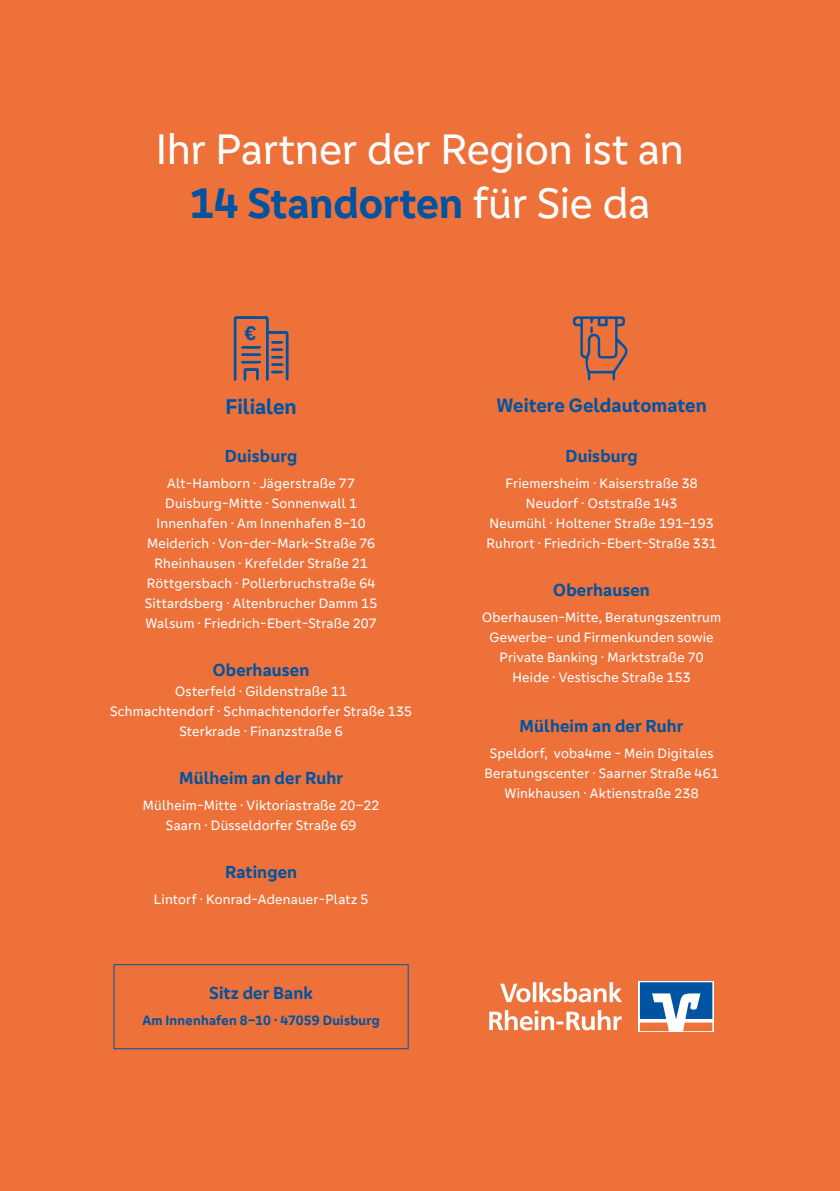
<style>
.page{position:relative;width:840px;height:1191px;background:#fff}
.page>*{position:absolute;margin:0;border:0;box-sizing:border-box;transform-origin:0 0}
.t1{font:44px/54px "Genos GFG";letter-spacing:-.01em;color:#fff;text-align:center}
.t2{font:700 22px "Genos GFG";color:#0053a0}
.t3{font:700 20.4px "Genos GFG";color:#0053a0}
.t4{font:700 20px "Genos GFG";letter-spacing:.005em;color:#0053a0}
.t5{font:700 18px "Genos GFG";letter-spacing:.01em;color:#0053a0}
.t6{font:14px/20px "Genos GFG";letter-spacing:.015em;color:#fff;text-align:center}
.t7{font:700 14px "Genos GFG";letter-spacing:.015em;color:#0053a0}
.s1{font-weight:700;color:#0053a0}
</style>
<div class="page">
<div style="left:0;top:0;width:839px;height:1191px;background:#ee713a"></div>
<div style="left:113px;top:964px;width:295px;height:85px;border:1px solid #0053a0"></div>
<svg style="left:572px;top:316px;width:56px;height:65px"></svg>
<svg style="left:233px;top:316px;width:55px;height:65px"></svg>
<svg style="left:638px;top:981px;width:75px;height:51px"></svg>
<svg style="left:639px;top:982px;width:73px;height:49px;background:#708db0"></svg>
<svg style="left:500px;top:982px;width:121px;height:20px"></svg>
<svg style="left:489px;top:1010px;width:132px;height:20px"></svg>
<h1 class="t1" style="left:156px;top:122px;width:529px">Ihr Partner der Region ist an<br><span class="s1">14 Standorten</span> für Sie da</h1>
<h3 class="t3" style="left:244px;top:321px;width:14px">€</h3>
<h2 class="t2" style="left:225px;top:393px;width:73px">Filialen</h2>
<p class="t5" style="left:225px;top:445px;width:74px">Duisburg</p>
<p class="t6" style="left:145px;top:473px;width:234px">Alt-Hamborn · Jägerstraße 77<br>Duisburg-Mitte · Sonnenwall 1<br>Innenhafen · Am Innenhafen 8–10<br>Meiderich · Von-der-Mark-Straße 76<br>Rheinhausen · Krefelder Straße 21<br>Röttgersbach · Pollerbruchstraße 64<br>Sittardsberg · Altenbrucher Damm 15<br>Walsum · Friedrich-Ebert-Straße 207</p>
<p class="t5" style="left:213px;top:659px;width:98px">Oberhausen</p>
<p class="t6" style="left:110px;top:681px;width:303px">Osterfeld · Gildenstraße 11<br>Schmachtendorf · Schmachtendorfer Straße 135<br>Sterkrade · Finanzstraße 6</p>
<p class="t5" style="left:179px;top:767px;width:165px">Mülheim an der Ruhr</p>
<p class="t6" style="left:143px;top:795px;width:238px">Mülheim-Mitte · Viktoriastraße 20–22<br>Saarn · Düsseldorfer Straße 69</p>
<p class="t5" style="left:225px;top:861px;width:74px">Ratingen</p>
<p class="t6" style="left:154px;top:889px;width:216px">Lintorf · Konrad-Adenauer-Platz 5</p>
<p class="t5" style="left:209px;top:982px;width:105px">Sitz der Bank</p>
<p class="t7" style="left:142px;top:1012px;width:239px">Am Innenhafen 8–10 · 47059 Duisburg</p>
<h3 class="t4" style="left:496px;top:394px;width:212px">Weitere Geldautomaten</h3>
<p class="t5" style="left:565px;top:445px;width:74px">Duisburg</p>
<p class="t6" style="left:486px;top:473px;width:232px">Friemersheim · Kaiserstraße 38<br>Neudorf · Oststraße 143<br>Neumühl · Holtener Straße 191–193<br>Ruhrort · Friedrich-Ebert-Straße 331</p>
<p class="t5" style="left:553px;top:579px;width:98px">Oberhausen</p>
<p class="t6" style="left:482px;top:607px;width:240px">Oberhausen-Mitte, Beratungszentrum Gewerbe- und Firmenkunden sowie Private Banking · Marktstraße 70<br>Heide · Vestische Straße 153</p>
<p class="t5" style="left:519px;top:715px;width:165px">Mülheim an der Ruhr</p>
<p class="t6" style="left:484px;top:743px;width:236px">Speldorf, voba4me - Mein Digitales<br>Beratungscenter · Saarner Straße 461<br>Winkhausen · Aktienstraße 238</p>
</div>
